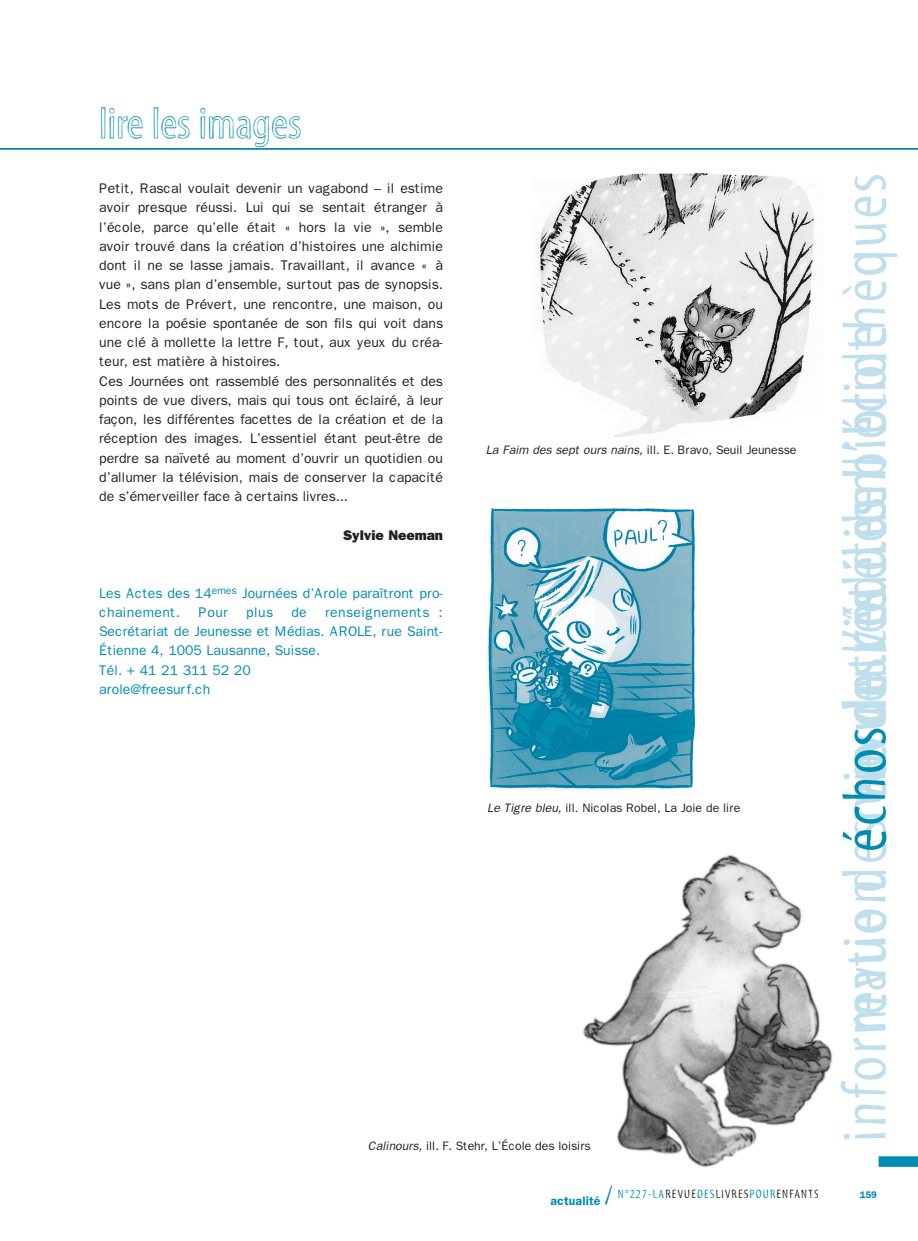
<style>
.page{position:relative;width:918px;height:1241px;background:#fff}
.page>*{position:absolute;margin:0;border:0;box-sizing:border-box;transform-origin:0 0}
.t1{font:63px "Myriad Tilt";letter-spacing:.04em;color:#bedfeb}
.t2{font:43.75px "Myriad Sketch";color:#008bb0}
.t3{font:14px/19.2px "Franklin Gothic";color:#231f20}
.t4{font:14px/19.2px "Franklin Gothic";color:#008bb0}
.t5{font:800 14px "Franklin Gothic";letter-spacing:-.005em;color:#231f20}
.t6{font:12.25px "Franklin Gothic";letter-spacing:-.005em;color:#231f20}
.t7{font:12.25px "Myriad Tilt";letter-spacing:.1em;color:#231f20}
.t8{font:600 9.62px "Franklin Gothic";color:#008bb0}
.s1{font-style:italic}
.s2{color:#008bb0}
.s3{font-family:"Franklin Gothic";font-weight:600;color:#008bb0}
.s4{font-size:26.25px;color:#008bb0}
</style>
<div class="page">
<div style="left:878px;top:1156px;width:40px;height:10px;background:#008bb0"></div>
<img style="left:488px;top:507px;width:207px;height:283px">
<img style="left:539px;top:173px;width:275px;height:264px">
<img style="left:582px;top:855px;width:251px;height:313px">
<hr style="left:0;top:148px;width:918px;height:2px;background:#008bb0">
<h2 class="t2" style="left:99px;top:108px;width:204px">lire les images</h2>
<p class="t3" style="left:99px;top:178px;width:345px">Petit, Rascal voulait devenir un vagabond – il estime avoir presque réussi. Lui qui se sentait étranger à l’école, parce qu’elle était « hors la vie », semble avoir trouvé dans la création d’histoires une alchimie dont il ne se lasse jamais. Travaillant, il avance « à vue », sans plan d’ensemble, surtout pas de synopsis.<br>Les mots de Prévert, une rencontre, une maison, ou encore la poésie spontanée de son fils qui voit dans une clé à mollette la lettre F, tout, aux yeux du créa&shy;teur, est matière à histoires.<br>Ces Journées ont rassemblé des personnalités et des points de vue divers, mais qui tous ont éclairé, à leur façon, les différentes facettes de la création et de la réception des images. L’essentiel étant peut-être de perdre sa naïveté au moment d’ouvrir un quotidien ou d’allumer la télévision, mais de conserver la capacité de s’émerveiller face à certains livres...</p>
<p class="t5" style="left:343px;top:526px;width:101px">Sylvie Neeman</p>
<p class="t4" style="left:99px;top:583px;width:345px">Les Actes des 14<sup>emes</sup> Journées d’Arole paraîtront pro&shy;chainement.</p>
<p class="t4" style="left:99px;top:602px;width:345px;text-indent:226px">renseignements :<br>Secrétariat de Jeunesse et Médias. AROLE, rue Saint-<br>Étienne 4, 1005 Lausanne, Suisse.<br>Tél. + 41 21 311 52 20<br>arole@freesurf.ch</p>
<p class="t4" style="left:198px;top:602px;width:31px">Pour</p>
<p class="t4" style="left:246px;top:602px;width:28px">plus</p>
<p class="t4" style="left:291px;top:602px;width:17px">de</p>
<p class="t6" style="left:486px;top:442px;width:312px"><span class="s1">La Faim des sept ours nains,</span> ill. E. Bravo, Seuil Jeunesse</p>
<p class="t6" style="left:487px;top:800px;width:254px"><span class="s1">Le Tigre bleu,</span> ill. Nicolas Robel, La Joie de lire</p>
<p class="t6" style="left:368px;top:1138px;width:224px"><span class="s1">Calinours,</span> ill. F. Stehr, L’École des loisirs</p>
<h1 class="t1" style="left:841px;top:1032px;width:860px;rotate:-90deg">revue des revuesvie des bibliothèques</h1>
<h1 class="t1" style="left:841px;top:694px;width:371px;rotate:-90deg">u côté de l’école</h1>
<h1 class="t1" style="left:841px;top:806px;width:339px;rotate:-90deg">vie d l’édition</h1>
<h1 class="t1" style="left:841px;top:822px;width:235px;rotate:-90deg">rencontres</h1>
<h1 class="t1" style="left:841px;top:1141px;width:416px;rotate:-90deg">information <span class="s2">échos</span></h1>
<p class="t7" style="left:550px;top:1188px;width:270px"><span class="s3">actualité</span> <span class="s4">/</span> <span class="s2">N°227-LA</span>REVUE<span class="s2">DES</span>LIVRES<span class="s2">POUR</span>ENFANTS</p>
<p class="t8" style="left:859px;top:1188px;width:19px">159</p>
</div>
